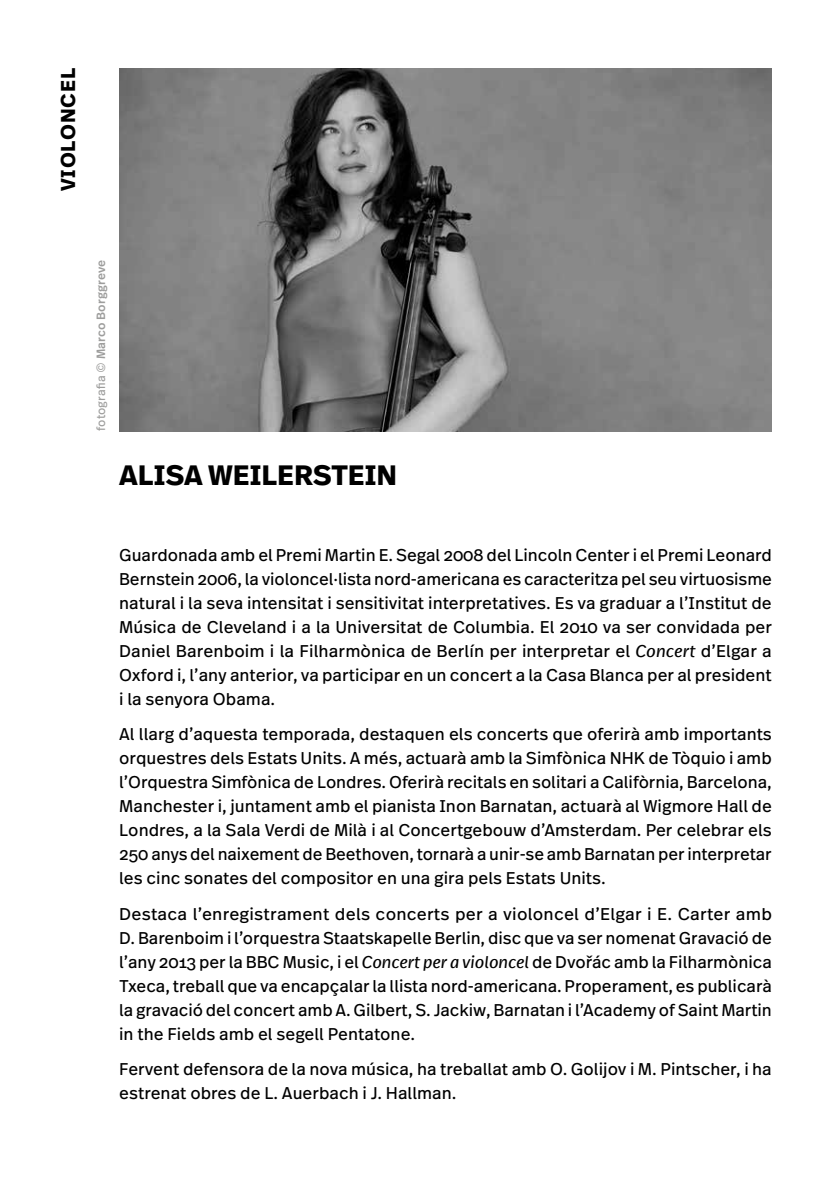
<style>
.page{position:relative;width:840px;height:1191px;background:#fff}
.page>*{position:absolute;margin:0;border:0;box-sizing:border-box;transform-origin:0 0}
.t1{font:700 28px "Real Text Pro";color:#000}
.t2{font:700 20px "Real Text Pro";letter-spacing:.04em;color:#000}
.t3{font:17px/24px "Real Text Pro";color:#000;text-align:justify}
.t4{font:500 12px "Real Text Pro";letter-spacing:.01em;color:#9d9d9c}
.s1{font-weight:400}
.s2{font-style:italic}
</style>
<div class="page">
<img style="left:119px;top:68px;width:652px;height:363px">
<p class="t2" style="left:53px;top:191px;width:124px;rotate:-90deg">VIOLONCEL</p>
<p class="t4" style="left:92px;top:431px;width:173px;rotate:-90deg"><span class="s1">fotografia ©</span> Marco Borggreve</p>
<h1 class="t1" style="left:119px;top:454px;width:279px">ALISA WEILERSTEIN</h1>
<p class="t3" style="left:119px;top:542px;width:654px">Guardonada amb el Premi Martin E. Segal 2008 del Lincoln Center i el Premi Leonard Bernstein 2006, la violoncel·lista nord-americana es caracteritza pel seu virtuosisme natural i la seva intensitat i sensitivitat interpretatives. Es va graduar a l’Institut de Música de Cleveland i a la Universitat de Columbia. El 2010 va ser convidada per Daniel Barenboim i la Filharmònica de Berlín per interpretar el <span class="s2">Concert</span> d’Elgar a Oxford i, l’any anterior, va participar en un concert a la Casa Blanca per al president i la senyora Obama.</p>
<p class="t3" style="left:119px;top:722px;width:654px">Al llarg d’aquesta temporada, destaquen els concerts que oferirà amb importants orquestres dels Estats Units. A més, actuarà amb la Simfònica NHK de Tòquio i amb l’Orquestra Simfònica de Londres. Oferirà recitals en solitari a Califòrnia, Barcelona, Manchester i, juntament amb el pianista Inon Barnatan, actuarà al Wigmore Hall de Londres, a la Sala Verdi de Milà i al Concertgebouw d’Amsterdam. Per celebrar els 250 anys del naixement de Beethoven, tornarà a unir-se amb Barnatan per interpretar les cinc sonates del compositor en una gira pels Estats Units.</p>
<p class="t3" style="left:119px;top:901px;width:654px">Destaca l’enregistrament dels concerts per a violoncel d’Elgar i E. Carter amb D. Barenboim i l’orquestra Staatskapelle Berlin, disc que va ser nomenat Gravació de l’any 2013 per la BBC Music, i el <span class="s2">Concert per a violoncel</span> de Dvořác amb la Filharmònica Txeca, treball que va encapçalar la llista nord-americana. Properament, es publicarà la gravació del concert amb A. Gilbert, S. Jackiw, Barnatan i l’Academy of Saint Martin in the Fields amb el segell Pentatone.</p>
<p class="t3" style="left:119px;top:1056px;width:653px">Fervent defensora de la nova música, ha treballat amb O. Golijov i M. Pintscher, i ha estrenat obres de L. Auerbach i J. Hallman.</p>
</div>
